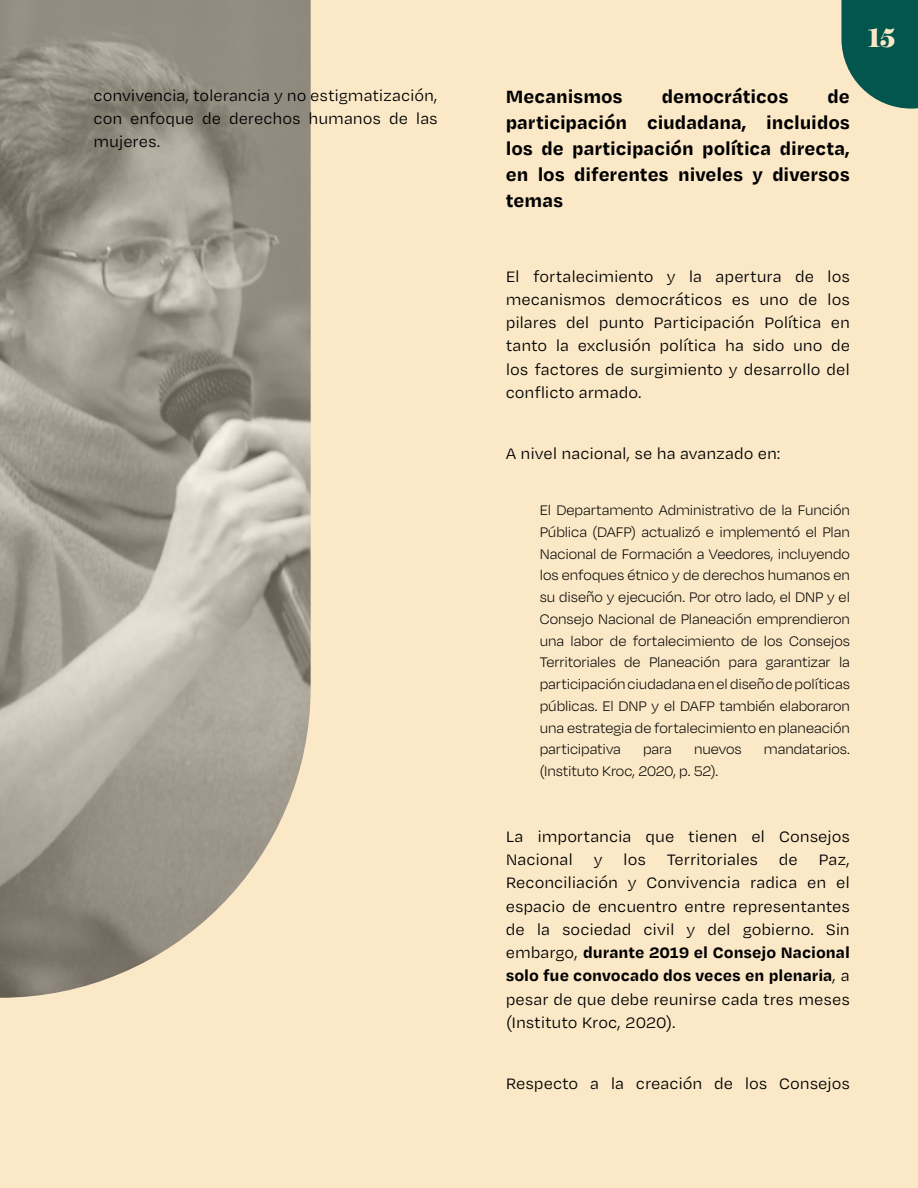
<style>
.page{position:relative;width:918px;height:1188px;background:#fbe8c7}
.page>*{position:absolute;margin:0;border:0;box-sizing:border-box;transform-origin:0 0}
.t1{font:900 27px "Temeraire Display";color:#fbe8c7}
.t2{font:700 20.4px/26.1px "Degular Text";letter-spacing:-.005em;color:#000;text-align:justify}
.t3{font:17.4px/23.2px "Degular Text";letter-spacing:-.005em;color:#000;text-align:justify}
.t4{font:300 15.9px/21.8px "Degular";letter-spacing:-.005em;color:#000;text-align:justify}
.s1{font-weight:700}
</style>
<div class="page">
<img style="left:0;top:0;width:311px;height:998px">
<svg style="left:841px;top:0;width:77px;height:109px;background:#23695d"></svg>
<p class="t3" style="left:94px;top:83px;width:346px">convivencia, tolerancia y no estigmatización, con enfoque de derechos humanos de las mujeres.</p>
<p class="t2" style="left:506px;top:82px;width:119px">Mecanismos</p>
<p class="t2" style="left:662px;top:82px;width:128px">democráticos</p>
<p class="t2" style="left:506px;top:82px;width:346px;text-indent:322px">de participación ciudadana, incluidos los de participación política directa, en los diferentes niveles y diversos temas</p>
<h1 class="t1" style="left:868px;top:21px;width:29px">15</h1>
<p class="t3" style="left:506px;top:264px;width:346px">El fortalecimiento y la apertura de los mecanismos democráticos es uno de los pilares del punto Participación Política en tanto la exclusión política ha sido uno de los factores de surgimiento y desarrollo del conflicto armado.</p>
<p class="t3" style="left:506px;top:442px;width:276px">A nivel nacional, se ha avanzado en:</p>
<p class="t4" style="left:540px;top:499px;width:312px">El Departamento Administrativo de la Función Pública (DAFP) actualizó e implementó el Plan Nacional de Formación a Veedores, incluyendo los enfoques étnico y de derechos humanos en su diseño y ejecución. Por otro lado, el DNP y el Consejo Nacional de Planeación emprendieron una labor de fortalecimiento de los Consejos Territoriales de Planeación para garantizar la participación ciudadana en el diseño de políticas públicas. El DNP y el DAFP también elaboraron una estrategia de fortalecimiento en planeación participativa</p>
<p class="t4" style="left:643px;top:738px;width:30px">para</p>
<p class="t4" style="left:694px;top:738px;width:49px">nuevos</p>
<p class="t4" style="left:764px;top:738px;width:88px">mandatarios.</p>
<p class="t4" style="left:540px;top:760px;width:180px">(Instituto Kroc, 2020, p. 52).</p>
<p class="t3" style="left:506px;top:824px;width:346px">La importancia que tienen el Consejos Nacional y los Territoriales de Paz, Reconciliación y Convivencia radica en el espacio de encuentro entre representantes de la sociedad civil y del gobierno. Sin embargo, <span class="s1">durante 2019 el Consejo Nacional solo fue convocado dos veces en plenaria</span>, a pesar de que debe reunirse cada tres meses (Instituto Kroc, 2020).</p>
<p class="t3" style="left:506px;top:1072px;width:346px">Respecto a la creación de los Consejos</p>
</div>
